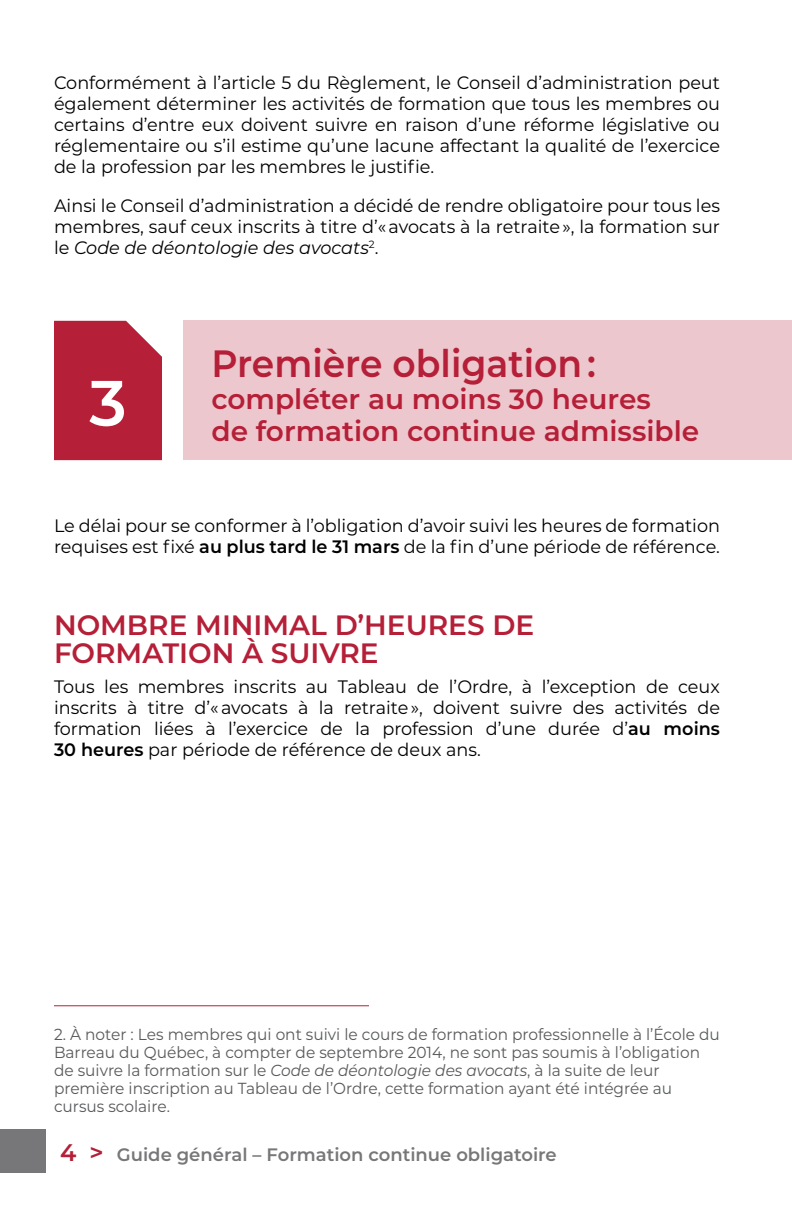
<style>
.page{position:relative;width:792px;height:1224px;background:#fff}
.page>*{position:absolute;margin:0;border:0;box-sizing:border-box;transform-origin:0 0}
.t1{font:600 64px "Montserrat";color:#fff}
.t2{font:600 38px "Montserrat";color:#b51f37;scale:.95 1}
.t3{font:600 28px/28px "Montserrat";color:#b51f37}
.t4{font:18px/21px "Montserrat";color:#000;text-align:justify}
.t5{font:600 18px "Montserrat";color:#777779}
.t6{font:16px/18px "Montserrat";color:#58595b;scale:.96 1}
.s1{font-style:italic}
.s2{font-weight:600}
.s3{font-size:24px;color:#b51f37}
</style>
<div class="page">
<div style="left:0;top:1130px;width:45px;height:43px;background:#777779"></div>
<div style="left:184px;top:321px;width:608px;height:139px;background:#ecc7cd"></div>
<div style="left:54px;top:321px;width:108px;height:139px;background:#b51f37"></div>
<hr style="left:54px;top:1005px;width:315px;height:1px;background:#b51f37">
<p class="t4" style="left:54px;top:72px;width:668px">Conformément à l’article 5 du Règlement, le Conseil d’administration peut également déterminer les activités de formation que tous les membres ou certains d’entre eux doivent suivre en raison d’une réforme législative ou réglementaire ou s’il estime qu’une lacune affectant la qualité de l’exercice de la profession par les membres le justifie.</p>
<p class="t4" style="left:54px;top:195px;width:668px">Ainsi le Conseil d’administration a décidé de rendre obligatoire pour tous les membres, sauf ceux inscrits à titre d’« avocats à la retraite », la formation sur le <span class="s1">Code de déontologie des avocats</span><sup>2</sup>.</p>
<h1 class="t1" style="left:89px;top:358px;width:39px">3</h1>
<h2 class="t2" style="left:212px;top:336px;width:406px">Première obligation :</h2>
<h3 class="t3" style="left:212px;top:384px;width:441px">compléter au moins 30 heures</h3>
<h3 class="t3" style="left:212px;top:416px;width:489px">de formation continue admissible</h3>
<p class="t4" style="left:54px;top:514px;width:668px">Le délai pour se conformer à l’obligation d’avoir suivi les heures de formation requises est fixé <span class="s2">au plus tard le 31 mars</span> de la fin d’une période de référence.</p>
<h3 class="t3" style="left:54px;top:609px;width:482px">NOMBRE MINIMAL D’HEURES DE<br>FORMATION À SUIVRE</h3>
<p class="t4" style="left:54px;top:675px;width:668px">Tous les membres inscrits au Tableau de l’Ordre, à l’exception de ceux inscrits à titre d’« avocats à la retraite », doivent suivre des activités de formation liées à l’exercice de la profession d’une durée d’<span class="s2">au moins 30 heures</span> par période de référence de deux ans.</p>
<p class="t6" style="left:54px;top:1025px;width:695px">2. À noter : Les membres qui ont suivi le cours de formation professionnelle à l’École du Barreau du Québec, à compter de septembre 2014, ne sont pas soumis à l’obligation de suivre la formation sur le <span class="s1">Code de déontologie des avocats</span>, à la suite de leur première inscription au Tableau de l’Ordre, cette formation ayant été intégrée au cursus scolaire.</p>
<p class="t5" style="left:60px;top:1142px;width:498px"><span class="s3">4 &gt;</span> Guide général – Formation continue obligatoire</p>
</div>
